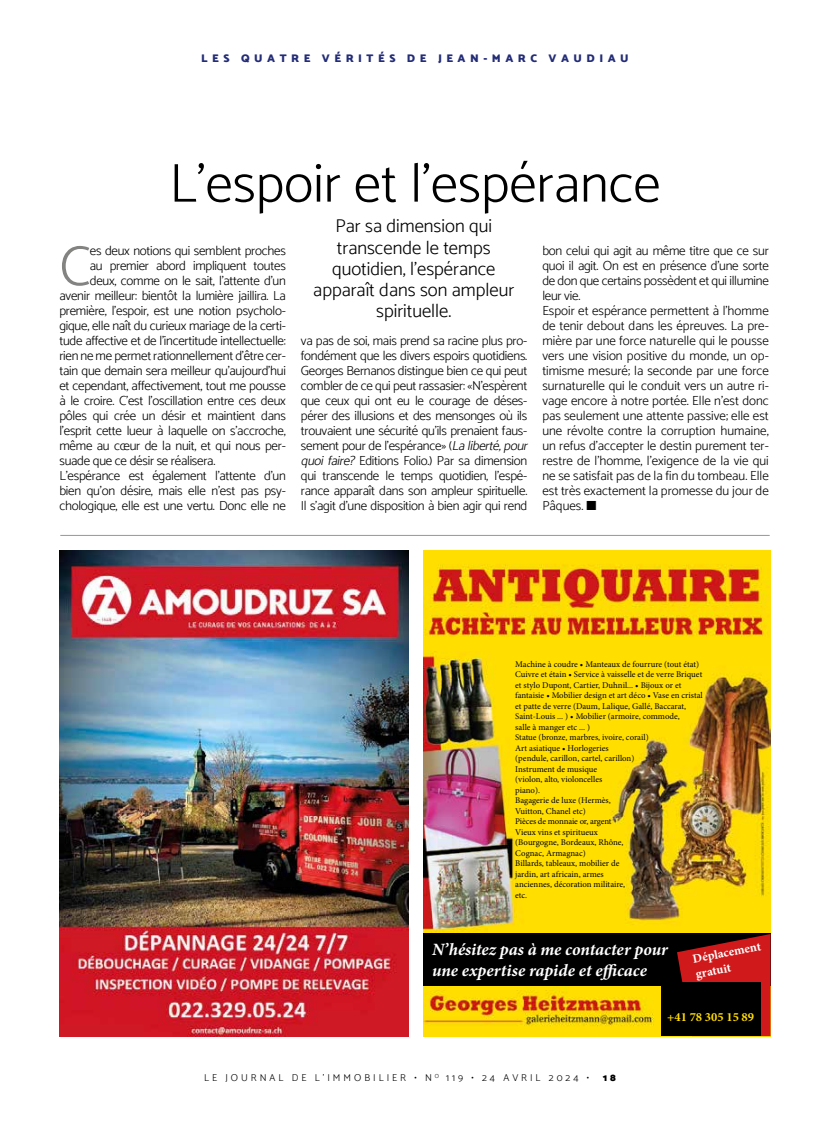
<style>
.page{position:relative;width:830px;height:1134px;background:#fff}
.page>*{position:absolute;margin:0;border:0;box-sizing:border-box;transform-origin:0 0}
.t1{font:300 56.38px "Catamaran";color:#838382}
.t2{font:300 55px "Catamaran";color:#000}
.t3{font:300 18.75px/21.2px "Catamaran";color:#000;text-align:center}
.t4{font:italic 700 17.25px/20.8px "Minion Pro";letter-spacing:-.005em;color:#fff}
.t5{font:300 13.12px/15px "Catamaran";letter-spacing:-.02em;color:#000}
.t6{font:300 13.12px/15px "Catamaran";color:#000}
.t7{font:700 12.5px/15px "Minion Pro";color:#fff}
.t8{font:700 12.5px "Minion Pro";color:#fd0}
.t9{font:900 11.25px "Catamaran";letter-spacing:.4em;color:#232c77}
.t10{font:300 10px "Catamaran";letter-spacing:.3em;color:#000}
.t11{font:900 10px "Catamaran";color:#000}
.t12{font:8.75px/10.5px "Minion Pro";color:#000}
.s1{font-style:italic}
</style>
<div class="page">
<hr style="left:60px;top:535px;width:709px;height:1px;background:#979696">
<img style="left:423px;top:551px;width:347px;height:485px">
<div style="left:423px;top:933px;width:347px;height:53px;background:#000"></div>
<svg style="left:677px;top:934px;width:93px;height:102px"></svg>
<div style="left:661px;top:983px;width:99px;height:53px;background:#000"></div>
<img style="left:59px;top:551px;width:349px;height:485px">
<p class="t9" style="left:201px;top:51px;width:429px">LES QUATRE VÉRITÉS DE JEAN-MARC VAUDIAU</p>
<h2 class="t2" style="left:169px;top:150px;width:492px">L’espoir et l’espérance</h2>
<h1 class="t1" style="left:59px;top:233px;width:33px">C</h1>
<p class="t5" style="left:90px;top:243px;width:197px">es deux notions qui semblent proches</p>
<p class="t5" style="left:90px;top:258px;width:197px">au premier abord impliquent toutes</p>
<p class="t5" style="left:90px;top:273px;width:197px">deux, comme on le sait, l’attente d’un</p>
<p class="t5" style="left:59px;top:288px;width:228px">avenir meilleur: bientôt la lumière jaillira. La</p>
<p class="t5" style="left:59px;top:303px;width:228px">première, l’espoir, est une notion psycholo-</p>
<p class="t5" style="left:59px;top:318px;width:228px">gique, elle naît du curieux mariage de la certi-</p>
<p class="t5" style="left:59px;top:333px;width:228px">tude affective et de l’incertitude intellectuelle:</p>
<p class="t5" style="left:59px;top:348px;width:228px">rien ne me permet rationnellement d’être cer-</p>
<p class="t5" style="left:59px;top:363px;width:228px">tain que demain sera meilleur qu’aujourd’hui</p>
<p class="t5" style="left:59px;top:378px;width:228px">et cependant, affectivement, tout me pousse</p>
<p class="t5" style="left:59px;top:393px;width:228px">à le croire. C’est l’oscillation entre ces deux</p>
<p class="t5" style="left:59px;top:408px;width:228px">pôles qui crée un désir et maintient dans</p>
<p class="t5" style="left:59px;top:423px;width:228px">l’esprit cette lueur à laquelle on s’accroche,</p>
<p class="t5" style="left:59px;top:438px;width:228px">même au cœur de la nuit, et qui nous per-</p>
<p class="t5" style="left:59px;top:453px;width:157px">suade que ce désir se réalisera.</p>
<p class="t5" style="left:59px;top:468px;width:228px">L’espérance est également l’attente d’un</p>
<p class="t5" style="left:59px;top:483px;width:228px">bien qu’on désire, mais elle n’est pas psy-</p>
<p class="t5" style="left:59px;top:498px;width:228px">chologique, elle est une vertu. Donc elle ne</p>
<h3 class="t3" style="left:313px;top:215px;width:202px">Par sa dimension qui transcende le temps quotidien, l’espérance apparaît dans son ampleur spirituelle.</h3>
<p class="t5" style="left:301px;top:333px;width:232px">va pas de soi, mais prend sa racine plus pro&shy;fondément que les divers espoirs quotidiens.<br>Georges Bernanos distingue bien ce qui peut combler de ce qui peut rassasier: «N’espèrent que ceux qui ont eu le courage de déses&shy;pérer des illusions et des mensonges où ils trouvaient une sécurité qu’ils prenaient faus&shy;sement pour de l’espérance» (<span class="s1">Laliberté,pour quoifaire?</span>Editions Folio.) Par sa dimension qui transcende le temps quotidien, l’espé&shy;rance apparaît dans son ampleur spirituelle.<br>Il s’agit d’une disposition à bien agir qui rend</p>
<p class="t6" style="left:542px;top:243px;width:228px">bon celui qui agit au même titre que ce sur quoi il agit. On est en présence d’une sorte de don que certains possèdent et qui illumine leur vie.<br>Espoir et espérance permettent à l’homme de tenir debout dans les épreuves. La pre&shy;mière par une force naturelle qui le pousse vers une vision positive du monde, un op&shy;timisme mesuré; la seconde par une force surnaturelle qui le conduit vers un autre ri&shy;vage encore à notre portée. Elle n’est donc pas seulement une attente passive; elle est une révolte contre la corruption humaine, un refus d’accepter le destin purement ter&shy;restre de l’homme, l’exigence de la vie qui ne se satisfait pas de la fin du tombeau. Elle est très exactement la promesse du jour de Pâques. ■</p>
<p class="t12" style="left:515px;top:659px;width:189px">Machine à coudre • Manteaux de fourrure (tout état)<br>Cuivre et étain • Service à vaisselle et de verre Briquet et stylo Dupont, Cartier, Duhnil... • Bijoux or et fantaisie • Mobilier design et art déco • Vase en cristal et patte de verre (Daum, Lalique, Gallé, Baccarat,<br>Saint-Louis ... ) • Mobilier (armoire, commode,<br>salle à manger etc ... )<br>Statue (bronze, marbres, ivoire, corail)<br>Art asiatique • Horlogeries<br>(pendule, carillon, cartel, carillon)<br>Instrument de musique<br>(violon, alto, violoncelles<br>piano).<br>Bagagerie de luxe (Hermès,<br>Vuitton, Chanel etc)<br>Pièces de monnaie or, argent<br>Vieux vins et spiritueux<br>(Bourgogne, Bordeaux, Rhône,<br>Cognac, Armagnac)<br>Billards, tableaux, mobilier de<br>jardin, art africain, armes<br>anciennes, décoration militaire,<br>etc.</p>
<h3 class="t4" style="left:432px;top:939px;width:237px">N’hésitez pas à me contacter pour une expertise rapide et efficace</h3>
<p class="t7" style="left:691px;top:952px;width:71px;rotate:-11deg">Déplacement gratuit</p>
<p class="t8" style="left:667px;top:1008px;width:88px">+41 78 305 15 89</p>
<p class="t10" style="left:204px;top:1071px;width:386px">LE JOURNAL DE L’IMMOBILIER • N <sup>O</sup> 119 • 24 AVRIL 2024 •</p>
<p class="t11" style="left:602px;top:1071px;width:15px">1 8</p>
</div>
